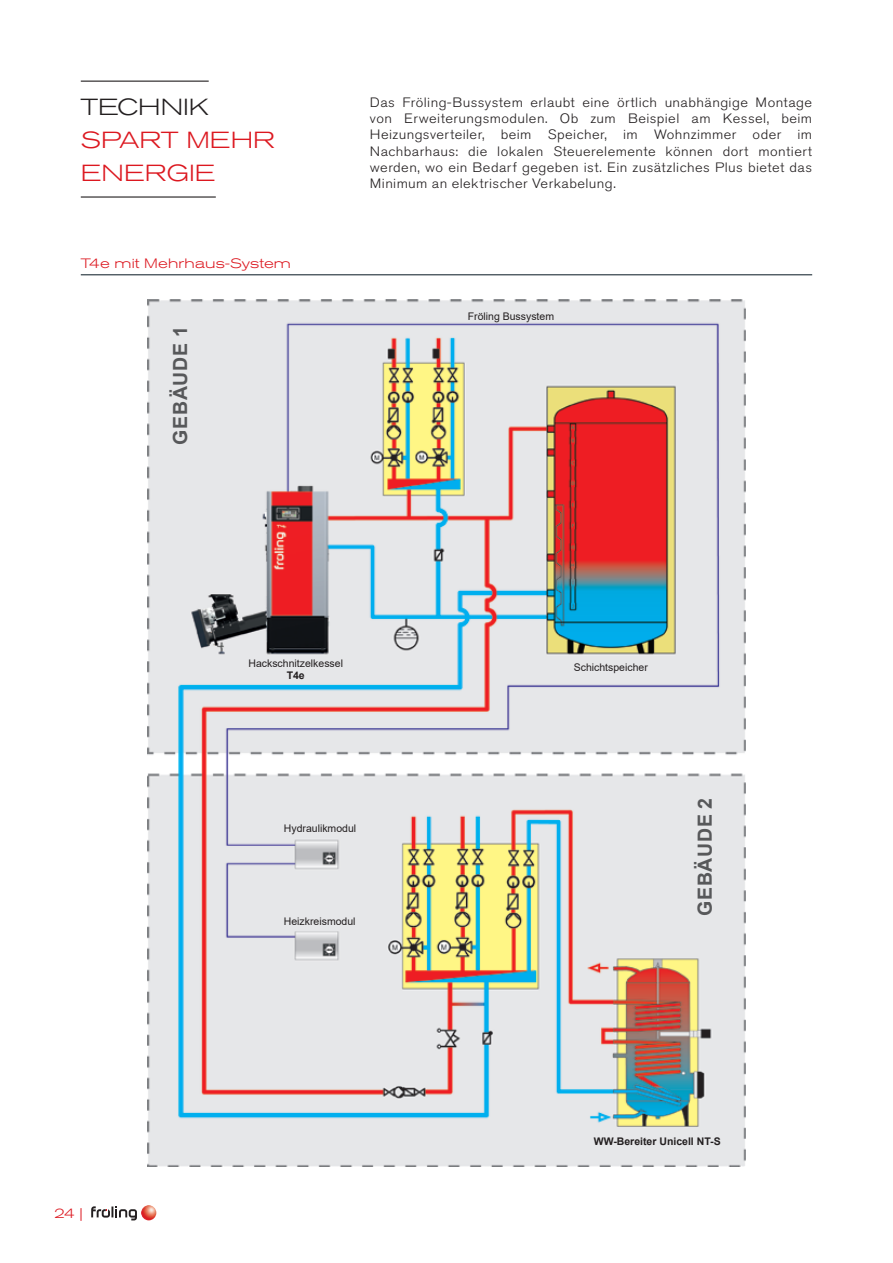
<style>
.page{position:relative;width:893px;height:1263px;background:#fff}
.page>*{position:absolute;margin:0;border:0;box-sizing:border-box;transform-origin:0 0}
.t1{font:300 expanded 23.1px "Akzidenz Grotesk BQ";color:#dc1820;scale:1.08 1}
.t2{font:300 expanded 23.1px "Akzidenz Grotesk BQ";color:#231f20;scale:1.08 1}
.t3{font:700 19.5px "Arial";letter-spacing:.035em;color:#57585a}
.t4{font:300 13.5px/16.2px "Akzidenz Grotesk BQ";letter-spacing:.03em;color:#231f20;text-align:justify;scale:1.08 1}
.t5{font:300 expanded 13.5px "Akzidenz Grotesk BQ";letter-spacing:.015em;color:#dc1820;scale:1.08 1}
.t6{font:10.5px/12px "Arial";color:#231f20;text-align:center}
.t7{font:700 10.5px "Arial";color:#231f20}
.s1{font-weight:700}
</style>
<div class="page">
<svg style="left:91px;top:1206px;width:46px;height:14px"></svg>
<img style="left:141px;top:1205px;width:15px;height:15px;border-radius:8px">
<hr style="left:81px;top:196px;width:135px;height:2px;background:#231f20">
<hr style="left:81px;top:81px;width:128px;height:1px;background:#231f20">
<hr style="left:81px;top:275px;width:731px;height:1px;background:#071822">
<img style="left:148px;top:300px;width:597px;height:866px">
<p class="t2" style="left:81px;top:94px;width:120px">TECHNIK</p>
<p class="t4" style="left:370px;top:95px;width:411px">Das Fröling-Bussystem erlaubt eine örtlich unabhängige Montage von Erweiterungsmodulen. Ob zum Beispiel am Kessel, beim Heizungsverteiler, beim Speicher, im Wohnzimmer oder im Nachbarhaus: die lokalen Steuerelemente können dort montiert werden, wo ein Bedarf gegeben ist. Ein zusätzliches Plus bietet das Minimum an elektrischer Verkabelung.</p>
<p class="t1" style="left:81px;top:127px;width:181px">SPART MEHR</p>
<p class="t1" style="left:81px;top:160px;width:127px">ENERGIE</p>
<p class="t5" style="left:81px;top:255px;width:196px">T4e mit Mehrhaus-System</p>
<p class="t3" style="left:166px;top:445px;width:120px;rotate:-90deg">GEBÄUDE 1</p>
<p class="t6" style="left:468px;top:310px;width:88px">Fröling Bussystem</p>
<p class="t6" style="left:248px;top:657px;width:96px">Hackschnitzelkessel<br><span class="s1">T4e</span></p>
<p class="t6" style="left:574px;top:661px;width:76px">Schichtspeicher</p>
<p class="t6" style="left:284px;top:823px;width:74px">Hydraulikmodul</p>
<p class="t6" style="left:284px;top:915px;width:73px">Heizkreismodul</p>
<p class="t3" style="left:691px;top:916px;width:120px;rotate:-90deg">GEBÄUDE 2</p>
<p class="t5" style="left:54px;top:1206px;width:28px">24 |</p>
<p class="t7" style="left:594px;top:1134px;width:128px">WW-Bereiter Unicell NT-S</p>
</div>
